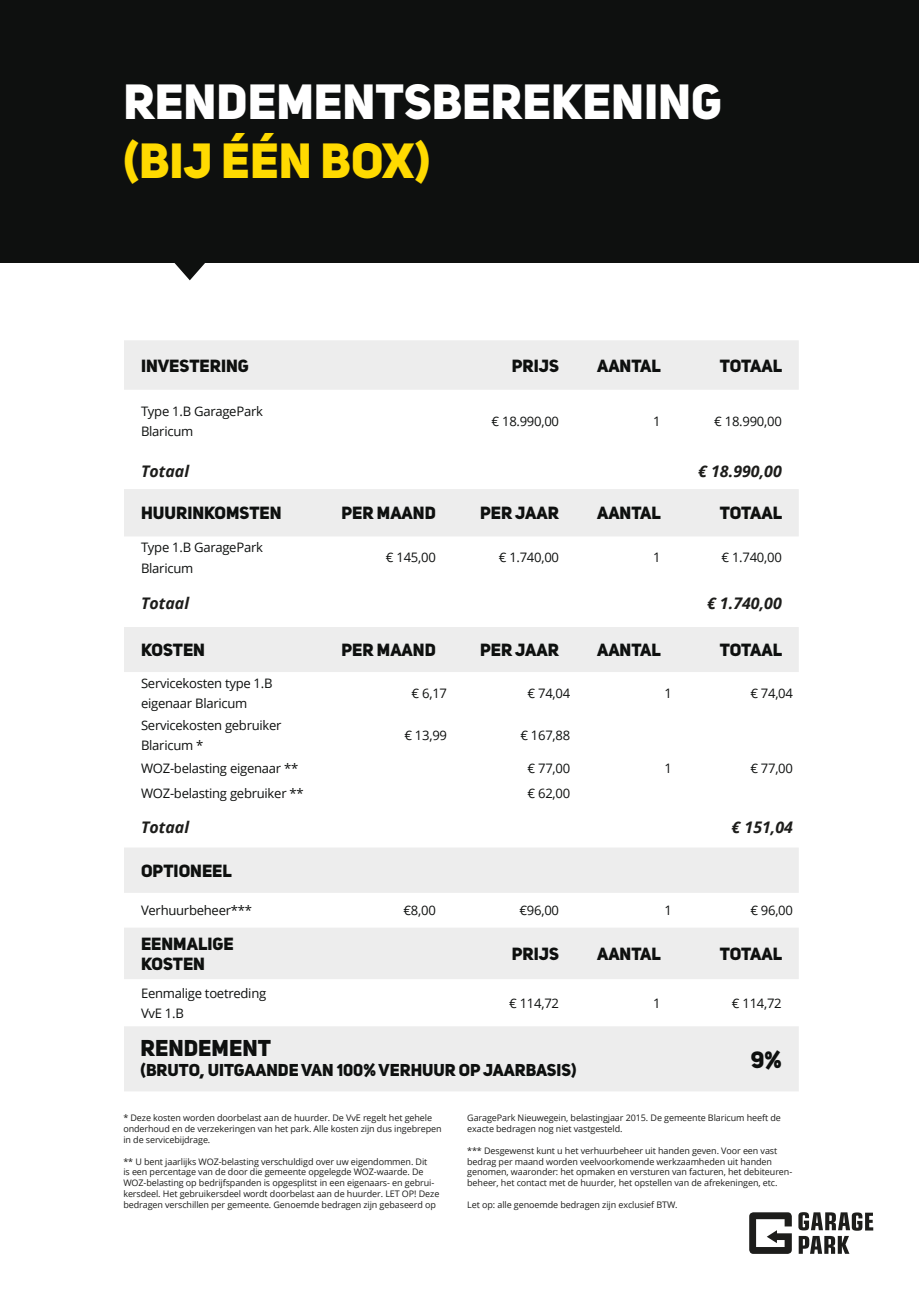
<style>
.page{position:relative;width:919px;height:1289px;background:#fff}
.page>*{position:absolute;margin:0;border:0;box-sizing:border-box;transform-origin:0 0}
.t1{font:48.75px "Uni Sans Heavy CAPS";color:#fff}
.t2{font:48.75px "Uni Sans Heavy CAPS";color:#ffda00}
.t3{font:23.25px "Uni Sans Heavy CAPS";color:#0e100f}
.t4{font:22.65px "Uni Sans Heavy CAPS";color:#0e100f}
.t5{font:17.4px/20.9px "Uni Sans Heavy CAPS";color:#0e100f}
.t6{font:16.95px "Uni Sans Heavy CAPS";color:#0e100f}
.t7{font:italic 700 15.9px "Open Sans";color:#1d1d1b}
.t8{font:13.05px/20.4px "Open Sans";letter-spacing:-.02em;color:#0e100f}
.t9{font:9px/10.8px "Open Sans";letter-spacing:-.01em;color:#1d1d1b}
</style>
<div class="page">
<svg style="left:124px;top:340px;width:674px;height:751px"></svg>
<div style="left:0;top:0;width:918px;height:262px;background:#0e100f"></div>
<svg style="left:145px;top:262px;width:90px;height:18px"></svg>
<svg style="left:798px;top:1212px;width:75px;height:41px"></svg>
<svg style="left:749px;top:1212px;width:42px;height:41px"></svg>
<h1 class="t1" style="left:123px;top:70px;width:599px">RENDEMENTSBEREKENING</h1>
<h1 class="t2" style="left:123px;top:129px;width:308px">(BIJ ÉÉN BOX)</h1>
<h3 class="t5" style="left:141px;top:355px;width:109px">INVESTERING</h3>
<h3 class="t5" style="left:512px;top:355px;width:49px">PRIJS</h3>
<h3 class="t5" style="left:597px;top:355px;width:65px">AANTAL</h3>
<h3 class="t5" style="left:719px;top:355px;width:64px">TOTAAL</h3>
<h3 class="t8" style="left:141px;top:400px;width:123px">Type 1.B GaragePark<br>Blaricum</h3>
<h3 class="t8" style="left:491px;top:410px;width:69px">€ 18.990,00</h3>
<h3 class="t8" style="left:653px;top:410px;width:9px">1</h3>
<h3 class="t8" style="left:714px;top:410px;width:69px">€ 18.990,00</h3>
<h3 class="t7" style="left:141px;top:459px;width:50px">Totaal</h3>
<h3 class="t7" style="left:698px;top:459px;width:85px">€ 18.990,00</h3>
<h3 class="t5" style="left:141px;top:502px;width:142px">HUURINKOMSTEN</h3>
<h3 class="t5" style="left:341px;top:502px;width:96px">PER MAAND</h3>
<h3 class="t5" style="left:480px;top:502px;width:80px">PER JAAR</h3>
<h3 class="t5" style="left:597px;top:502px;width:65px">AANTAL</h3>
<h3 class="t5" style="left:719px;top:502px;width:64px">TOTAAL</h3>
<h3 class="t8" style="left:141px;top:537px;width:123px">Type 1.B GaragePark<br>Blaricum</h3>
<h3 class="t8" style="left:386px;top:547px;width:51px">€ 145,00</h3>
<h3 class="t8" style="left:498px;top:547px;width:62px">€ 1.740,00</h3>
<h3 class="t8" style="left:653px;top:547px;width:9px">1</h3>
<h3 class="t8" style="left:721px;top:547px;width:62px">€ 1.740,00</h3>
<h3 class="t7" style="left:141px;top:592px;width:50px">Totaal</h3>
<h3 class="t7" style="left:707px;top:592px;width:76px">€ 1.740,00</h3>
<h3 class="t5" style="left:141px;top:639px;width:66px">KOSTEN</h3>
<h3 class="t5" style="left:341px;top:639px;width:96px">PER MAAND</h3>
<h3 class="t5" style="left:480px;top:639px;width:80px">PER JAAR</h3>
<h3 class="t5" style="left:597px;top:639px;width:65px">AANTAL</h3>
<h3 class="t5" style="left:719px;top:639px;width:64px">TOTAAL</h3>
<h3 class="t8" style="left:141px;top:672px;width:133px">Servicekosten type 1.B eigenaar Blaricum</h3>
<h3 class="t8" style="left:411px;top:682px;width:37px">€ 6,17</h3>
<h3 class="t8" style="left:527px;top:682px;width:44px">€ 74,04</h3>
<h3 class="t8" style="left:664px;top:682px;width:9px">1</h3>
<h3 class="t8" style="left:750px;top:682px;width:44px">€ 74,04</h3>
<h3 class="t8" style="left:141px;top:714px;width:142px">Servicekosten gebruiker<br>Blaricum *</h3>
<h3 class="t8" style="left:404px;top:724px;width:44px">€ 13,99</h3>
<h3 class="t8" style="left:520px;top:724px;width:51px">€ 167,88</h3>
<h3 class="t8" style="left:141px;top:758px;width:159px">WOZ-belasting eigenaar **</h3>
<h3 class="t8" style="left:527px;top:758px;width:44px">€ 77,00</h3>
<h3 class="t8" style="left:664px;top:758px;width:9px">1</h3>
<h3 class="t8" style="left:750px;top:758px;width:44px">€ 77,00</h3>
<h3 class="t8" style="left:141px;top:783px;width:164px">WOZ-belasting gebruiker **</h3>
<h3 class="t8" style="left:527px;top:783px;width:44px">€ 62,00</h3>
<h3 class="t7" style="left:141px;top:815px;width:50px">Totaal</h3>
<h3 class="t7" style="left:731px;top:815px;width:63px">€ 151,04</h3>
<h3 class="t5" style="left:141px;top:859px;width:92px">OPTIONEEL</h3>
<h3 class="t8" style="left:141px;top:900px;width:112px">Verhuurbeheer***</h3>
<h3 class="t8" style="left:403px;top:900px;width:34px">€8,00</h3>
<h3 class="t8" style="left:519px;top:900px;width:41px">€96,00</h3>
<h3 class="t8" style="left:664px;top:900px;width:9px">1</h3>
<h3 class="t8" style="left:750px;top:900px;width:44px">€ 96,00</h3>
<h3 class="t5" style="left:141px;top:932px;width:94px">EENMALIGE<br>KOSTEN</h3>
<h3 class="t5" style="left:512px;top:943px;width:49px">PRIJS</h3>
<h3 class="t5" style="left:597px;top:943px;width:65px">AANTAL</h3>
<h3 class="t5" style="left:719px;top:943px;width:64px">TOTAAL</h3>
<h3 class="t8" style="left:141px;top:982px;width:127px">Eenmalige toetreding<br>VvE 1.B</h3>
<h3 class="t8" style="left:509px;top:992px;width:51px">€ 114,72</h3>
<h3 class="t8" style="left:653px;top:992px;width:9px">1</h3>
<h3 class="t8" style="left:731px;top:992px;width:51px">€ 114,72</h3>
<h2 class="t3" style="left:750px;top:1044px;width:32px">9%</h2>
<h3 class="t4" style="left:140px;top:1033px;width:132px">RENDEMENT</h3>
<h3 class="t6" style="left:140px;top:1059px;width:437px">(BRUTO, UITGAANDE VAN 100% VERHUUR OP JAARBASIS)</h3>
<p class="t9" style="left:123px;top:1112px;width:320px">* Deze kosten worden doorbelast aan de huurder. De VvE regelt het gehele onderhoud en de verzekeringen van het park. Alle kosten zijn dus ingebrepen in de servicebijdrage.</p>
<p class="t9" style="left:123px;top:1155px;width:317px">** U bent jaarlijks WOZ-belasting verschuldigd over uw eigendommen. Dit<br>is een percentage van de door die gemeente opgelegde WOZ-waarde. De WOZ-belasting op bedrijfspanden is opgesplitst in een eigenaars- en gebrui&shy;kersdeel. Het gebruikersdeel wordt doorbelast aan de huurder. LET OP! Deze bedragen verschillen per gemeente. Genoemde bedragen zijn gebaseerd op</p>
<p class="t9" style="left:467px;top:1112px;width:315px">GaragePark Nieuwegein, belastingjaar 2015. De gemeente Blaricum heeft de exacte bedragen nog niet vastgesteld.</p>
<p class="t9" style="left:467px;top:1144px;width:326px">*** Desgewenst kunt u het verhuurbeheer uit handen geven. Voor een vast bedrag per maand worden veelvoorkomende werkzaamheden uit handen genomen, waaronder: het opmaken en versturen van facturen, het debiteuren&shy;beheer, het contact met de huurder, het opstellen van de afrekeningen, etc.</p>
<p class="t9" style="left:467px;top:1198px;width:212px">Let op: alle genoemde bedragen zijn exclusief BTW.</p>
</div>
